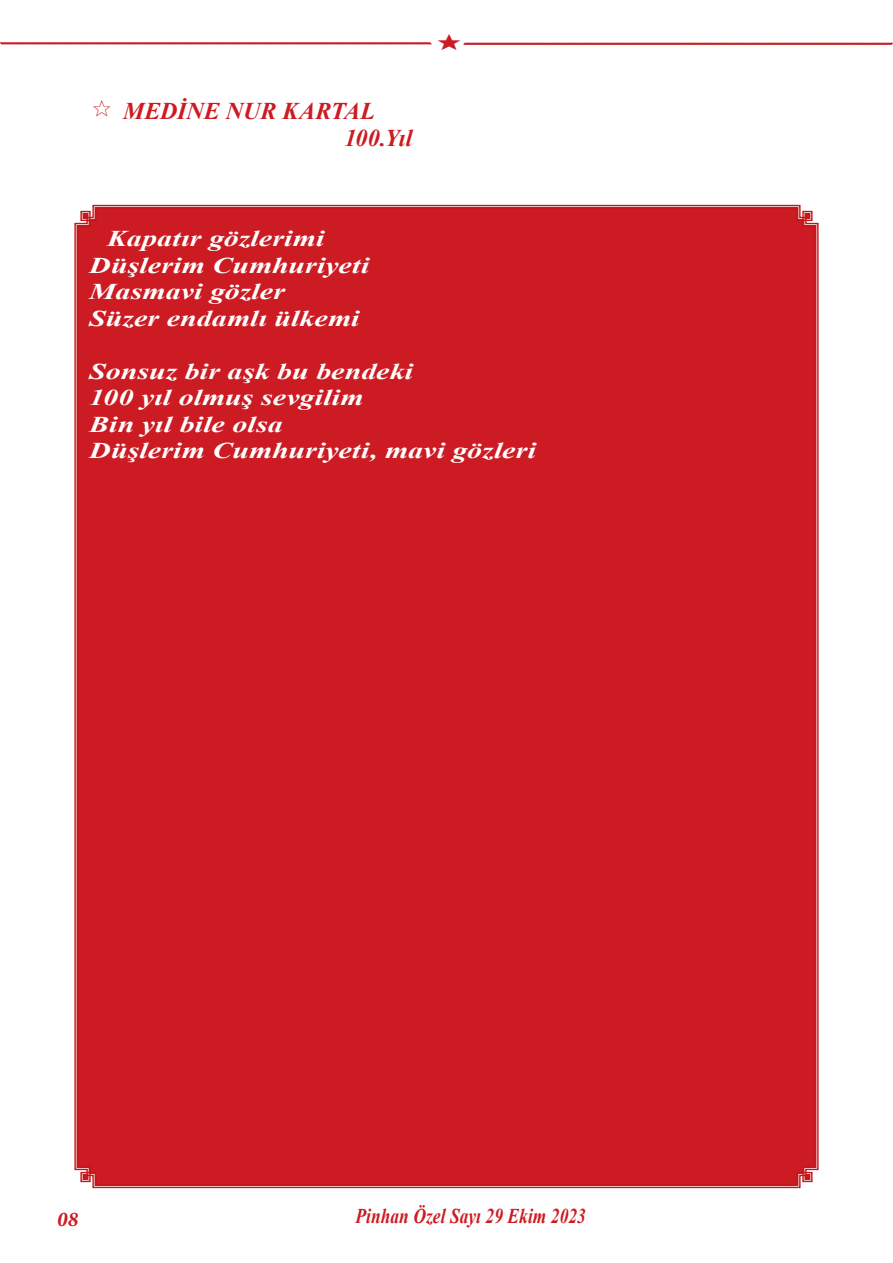
<style>
.page{position:relative;width:893px;height:1263px;background:#fff}
.page>*{position:absolute;margin:0;border:0;box-sizing:border-box;transform-origin:0 0}
.t1{font:27px "Candid";color:#cc1b22;scale:1.33 1}
.t2{font:italic 700 24px "Times New Roman";color:#cc1b22}
.Yazi{font:italic 700 22.5px "Times New Roman";color:#fff;scale:1.33 1}
.t3{font:italic 700 21px "Times New Roman";letter-spacing:.005em;color:#cc1b22;scale:.83 1}
.t4{font:italic 700 21px "Minion Pro";color:#cc1b22}
.s1{font-family:"Candid";font-weight:400;font-style:normal;font-size:27px}
</style>
<div class="page">
<svg style="left:0;top:42px;width:432px;height:3px"></svg>
<svg style="left:463px;top:42px;width:430px;height:3px"></svg>
<div style="left:77px;top:207px;width:739px;height:979px;background:#cc1b22"></div>
<p class="t2" style="left:92px;top:95px;width:284px"><span class="s1">E</span> MEDİNE NUR KARTAL</p>
<p class="t2" style="left:344px;top:122px;width:69px">100.Yıl</p>
<p class="t1" style="left:437px;top:28px;width:20px">e</p>
<p class="Yazi" style="left:107px;top:223px;width:165px">Kapatır gözlerimi</p>
<p class="Yazi" style="left:89px;top:249px;width:212px">Düşlerim Cumhuriyeti</p>
<p class="Yazi" style="left:89px;top:276px;width:149px">Masmavi gözler</p>
<p class="Yazi" style="left:89px;top:302px;width:205px">Süzer endamlı ülkemi</p>
<p class="Yazi" style="left:89px;top:355px;width:245px">Sonsuz bir aşk bu bendeki</p>
<p class="Yazi" style="left:89px;top:382px;width:208px">100 yıl olmuş sevgilim</p>
<p class="Yazi" style="left:89px;top:408px;width:147px">Bin yıl bile olsa</p>
<p class="Yazi" style="left:89px;top:435px;width:337px">Düşlerim Cumhuriyeti, mavi gözleri</p>
<p class="t4" style="left:57px;top:1204px;width:22px">08</p>
<p class="t3" style="left:355px;top:1201px;width:279px">Pinhan Özel Sayı 29 Ekim 2023</p>
</div>
